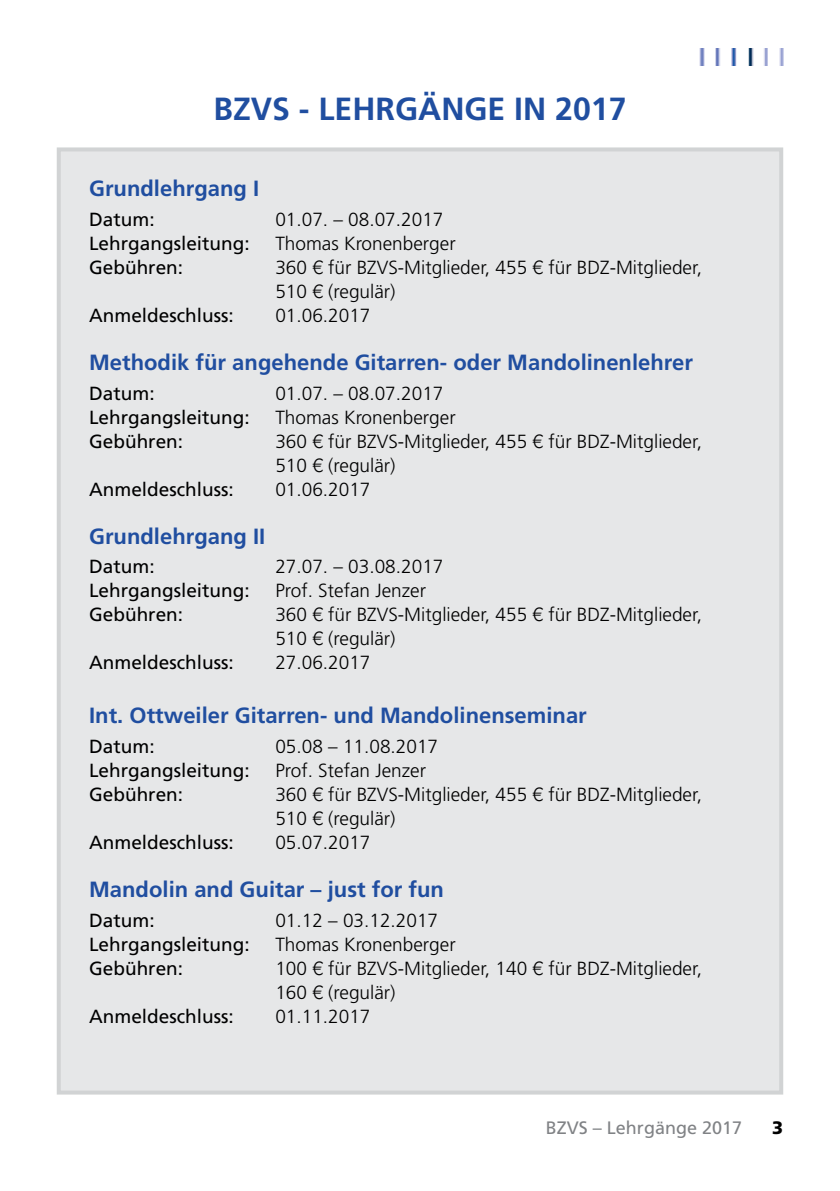
<style>
.page{position:relative;width:840px;height:1191px;background:#fff}
.page>*{position:absolute;margin:0;border:0;box-sizing:border-box;transform-origin:0 0}
.t1{font:700 32px "Frutiger LT Std";color:#204ea0}
.t2{font:700 22px "Frutiger LT Std";color:#204ea0}
.t3{font:300 19px/24px "Frutiger LT Std";color:#000}
.t4{font:19px "Frutiger LT Std";color:#000}
.t5{font:18px "Frutiger LT Std";color:#808285}
.t6{font:900 18px "Frutiger LT Std";color:#000}
.s1{font-family:"Helvetica Neue"}
</style>
<div class="page">
<img style="left:699px;top:49px;width:85px;height:16px">
<div style="left:59px;top:149px;width:721px;height:943px;background:#e6e7e8"></div>
<div style="left:57px;top:147px;width:725px;height:947px;border:4px solid #d1d3d4"></div>
<h1 class="t1" style="left:213px;top:90px;width:414px">BZVS - Leh rgänge in 2017</h1>
<p class="t2" style="left:89px;top:176px;width:171px">Grundlehrgang I</p>
<p class="t4" style="left:89px;top:208px;width:67px">Datum:</p>
<p class="t3" style="left:275px;top:208px;width:169px">01.07. – 08.07.2017</p>
<p class="t4" style="left:89px;top:232px;width:162px">Lehrgangsleitung:</p>
<p class="t3" style="left:275px;top:232px;width:182px">Thomas Kronenberger</p>
<p class="t4" style="left:89px;top:256px;width:95px">Gebühren:</p>
<p class="t3" style="left:275px;top:256px;width:428px">360 <span class="s1">€</span> für BZVS-Mitglieder, 455 <span class="s1">€</span> für BDZ-Mitglieder,<br>510 <span class="s1">€</span> (regulär)</p>
<p class="t4" style="left:89px;top:304px;width:146px">Anmeldeschluss:</p>
<p class="t3" style="left:275px;top:304px;width:97px">01.06.2017</p>
<p class="t2" style="left:89px;top:349px;width:605px">Methodik für angehende Gitarren- oder Mandolinenlehrer</p>
<p class="t4" style="left:89px;top:382px;width:67px">Datum:</p>
<p class="t3" style="left:275px;top:381px;width:169px">01.07. – 08.07.2017</p>
<p class="t4" style="left:89px;top:406px;width:162px">Lehrgangsleitung:</p>
<p class="t3" style="left:275px;top:405px;width:182px">Thomas Kronenberger</p>
<p class="t4" style="left:89px;top:430px;width:95px">Gebühren:</p>
<p class="t3" style="left:275px;top:429px;width:428px">360 <span class="s1">€</span> für BZVS-Mitglieder, 455 <span class="s1">€</span> für BDZ-Mitglieder,<br>510 <span class="s1">€</span> (regulär)</p>
<p class="t4" style="left:89px;top:478px;width:146px">Anmeldeschluss:</p>
<p class="t3" style="left:275px;top:477px;width:97px">01.06.2017</p>
<p class="t2" style="left:89px;top:523px;width:178px">Grundlehrgang II</p>
<p class="t4" style="left:89px;top:555px;width:67px">Datum:</p>
<p class="t3" style="left:275px;top:555px;width:169px">27.07. – 03.08.2017</p>
<p class="t4" style="left:89px;top:579px;width:162px">Lehrgangsleitung:</p>
<p class="t3" style="left:275px;top:579px;width:152px">Prof. Stefan Jenzer</p>
<p class="t4" style="left:89px;top:603px;width:95px">Gebühren:</p>
<p class="t3" style="left:275px;top:603px;width:428px">360 <span class="s1">€</span> für BZVS-Mitglieder, 455 <span class="s1">€</span> für BDZ-Mitglieder,<br>510 <span class="s1">€</span> (regulär)</p>
<p class="t4" style="left:89px;top:651px;width:146px">Anmeldeschluss:</p>
<p class="t3" style="left:275px;top:651px;width:97px">27.06.2017</p>
<p class="t2" style="left:89px;top:702px;width:499px">Int. Ottweiler Gitarren- und Mandolinenseminar</p>
<p class="t4" style="left:89px;top:735px;width:67px">Datum:</p>
<p class="t3" style="left:275px;top:734px;width:164px">05.08 – 11.08.2017</p>
<p class="t4" style="left:89px;top:759px;width:162px">Lehrgangsleitung:</p>
<p class="t3" style="left:275px;top:758px;width:152px">Prof. Stefan Jenzer</p>
<p class="t4" style="left:89px;top:783px;width:95px">Gebühren:</p>
<p class="t3" style="left:275px;top:782px;width:428px">360 <span class="s1">€</span> für BZVS-Mitglieder, 455 <span class="s1">€</span> für BDZ-Mitglieder,<br>510 <span class="s1">€</span> (regulär)</p>
<p class="t4" style="left:89px;top:831px;width:146px">Anmeldeschluss:</p>
<p class="t3" style="left:275px;top:830px;width:97px">05.07.2017</p>
<p class="t2" style="left:89px;top:876px;width:356px">Mandolin and Guitar – just for fun</p>
<p class="t4" style="left:89px;top:908px;width:67px">Datum:</p>
<p class="t3" style="left:275px;top:908px;width:164px">01.12 – 03.12.2017</p>
<p class="t4" style="left:89px;top:932px;width:162px">Lehrgangsleitung:</p>
<p class="t3" style="left:275px;top:932px;width:182px">Thomas Kronenberger</p>
<p class="t4" style="left:89px;top:956px;width:95px">Gebühren:</p>
<p class="t3" style="left:275px;top:956px;width:428px">100 <span class="s1">€</span> für BZVS-Mitglieder, 140 <span class="s1">€</span> für BDZ-Mitglieder,<br>160 <span class="s1">€</span> (regulär)</p>
<p class="t4" style="left:89px;top:1004px;width:146px">Anmeldeschluss:</p>
<p class="t3" style="left:275px;top:1004px;width:97px">01.11.2017</p>
<p class="t5" style="left:545px;top:1117px;width:198px">BZVS – Lehrgänge 2017</p>
<p class="t6" style="left:771px;top:1117px;width:13px">3</p>
</div>
